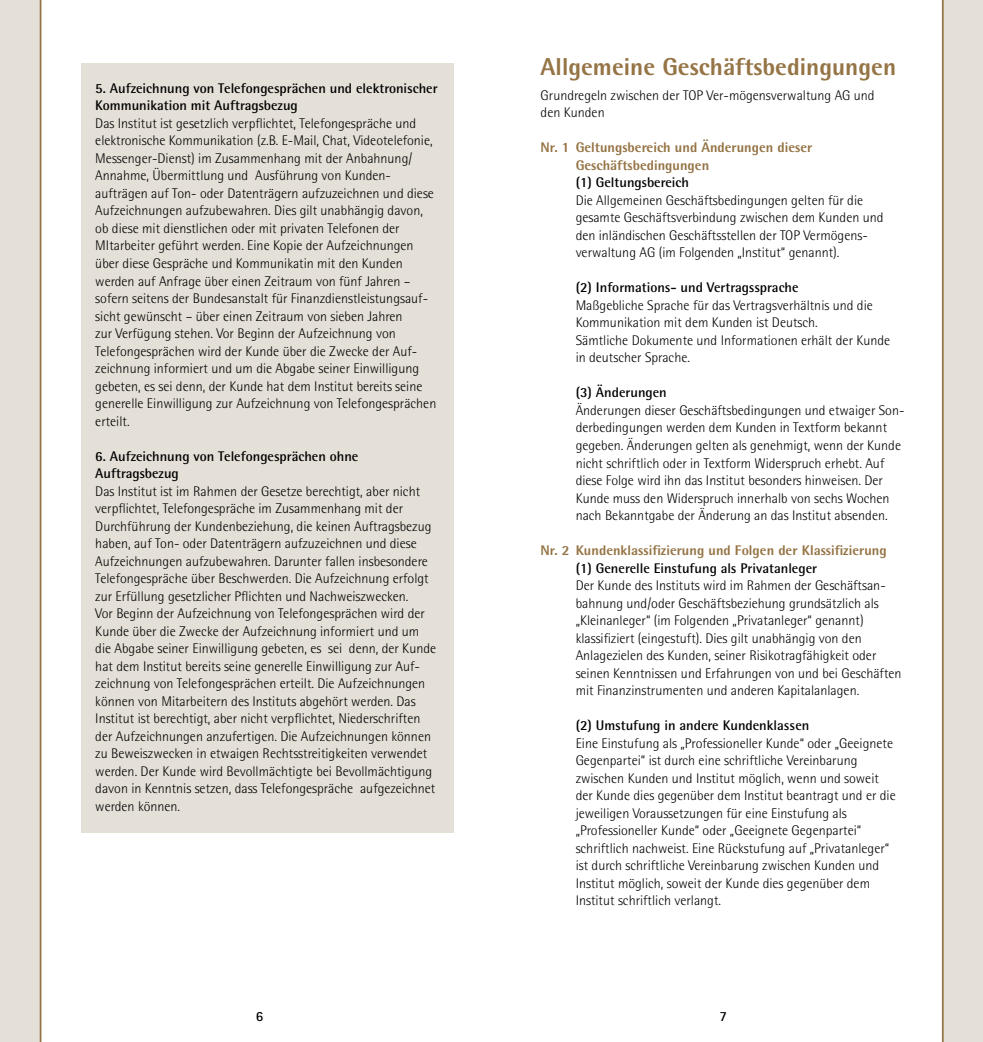
<style>
.page{position:relative;width:983px;height:1042px;background:#fff}
.page>*{position:absolute;margin:0;border:0;box-sizing:border-box;transform-origin:0 0}
.t1{font:800 24.5px "Rotis Semi Sans";color:#957445}
.t2{font:300 14px/17.5px "Rotis Semi Sans";color:#000}
.t3{font:700 14px/17.5px "Rotis Semi Sans";color:#000}
.t4{font:800 14px/17.5px "Rotis Semi Sans";color:#957445}
.t5{font:700 14px "Rotis Sans Serif";color:#000}
</style>
<div class="page">
<div style="left:942px;top:0;width:40px;height:1042px;background:#e4e0d7"></div>
<div style="left:0;top:0;width:41px;height:1042px;background:#e4e0d7"></div>
<hr style="left:941px;top:0;width:2px;height:1042px;background:#957445">
<hr style="left:40px;top:0;width:1px;height:1042px;background:#957445">
<div style="left:81px;top:63px;width:372px;height:769px;background:#e4e0d7"></div>
<p class="t3" style="left:95px;top:79px;width:344px">5. Aufzeichnung von Telefongesprächen und elektronischer<br>Kommunikation mit Auftragsbezug</p>
<p class="t2" style="left:95px;top:114px;width:342px">Das Institut ist gesetzlich verpflichtet, Telefongespräche und elektronische Kommunikation (z.B. E-Mail, Chat, Videotelefonie, Messenger-Dienst) im Zusammenhang mit der Anbahnung/ Annahme, Übermittlung und Ausführung von Kunden&shy;aufträgen auf Ton- oder Datenträgern aufzuzeichnen und diese Aufzeichnungen aufzubewahren. Dies gilt unabhängig davon, ob diese mit dienstlichen oder mit privaten Telefonen der MItarbeiter geführt werden. Eine Kopie der Aufzeichnungen über diese Gespräche und Kommunikatin mit den Kunden werden auf Anfrage über einen Zeitraum von fünf Jahren – sofern seitens der Bundesanstalt für Finanzdienstleistungsauf&shy;sicht gewünscht – über einen Zeitraum von sieben Jahren<br>zur Verfügung stehen. Vor Beginn der Aufzeichnung von Telefongesprächen wird der Kunde über die Zwecke der Auf&shy;zeichnung informiert und um die Abgabe seiner Einwilligung gebeten, es sei denn, der Kunde hat dem Institut bereits seine generelle Einwilligung zur Aufzeichnung von Telefongesprächen erteilt.</p>
<p class="t3" style="left:95px;top:447px;width:264px">6. Aufzeichnung von Telefongesprächen ohne<br>Auftragsbezug</p>
<p class="t2" style="left:95px;top:482px;width:342px">Das Institut ist im Rahmen der Gesetze berechtigt, aber nicht verpflichtet, Telefongespräche im Zusammenhang mit der Durchführung der Kundenbeziehung, die keinen Auftragsbezug haben, auf Ton- oder Datenträgern aufzuzeichnen und diese Aufzeichnungen aufzubewahren. Darunter fallen insbesondere Telefongespräche über Beschwerden. Die Aufzeichnung erfolgt zur Erfüllung gesetzlicher Pflichten und Nachweiszwecken.<br>Vor Beginn der Aufzeichnung von Telefongesprächen wird der Kunde über die Zwecke der Aufzeichnung informiert und um die Abgabe seiner Einwilligung gebeten, es sei denn, der Kunde hat dem Institut bereits seine generelle Einwilligung zur Auf&shy;zeichnung von Telefongesprächen erteilt. Die Aufzeichnungen können von Mitarbeitern des Instituts abgehört werden. Das Institut ist berechtigt, aber nicht verpflichtet, Niederschriften der Aufzeichnungen anzufertigen. Die Aufzeichnungen können zu Beweiszwecken in etwaigen Rechtsstreitigkeiten verwendet werden. Der Kunde wird Bevollmächtigte bei Bevollmächtigung davon in Kenntnis setzen, dass Telefongespräche aufgezeichnet werden können.</p>
<h1 class="t1" style="left:540px;top:52px;width:357px">Allgemeine Geschäftsbedingungen</h1>
<p class="t2" style="left:540px;top:86px;width:335px">Grundregeln zwischen der TOP Ver-mögensverwaltung AG und den Kunden</p>
<p class="t4" style="left:575px;top:139px;width:238px;text-indent:-35px">Nr. 1 Geltungsbereich und Änderungen dieser<br>Geschäftsbedingungen</p>
<p class="t3" style="left:575px;top:174px;width:115px">(1) Geltungsbereich</p>
<p class="t2" style="left:575px;top:191px;width:309px">Die Allgemeinen Geschäftsbedingungen gelten für die gesamte Geschäftsverbindung zwischen dem Kunden und den inländischen Geschäftsstellen der TOP Vermögens&shy;verwaltung AG (im Folgenden „Institut“ genannt).</p>
<p class="t3" style="left:575px;top:279px;width:224px">(2) Informations- und Vertragssprache</p>
<p class="t2" style="left:575px;top:296px;width:316px">Maßgebliche Sprache für das Vertragsverhältnis und die Kommunikation mit dem Kunden ist Deutsch.<br>Sämtliche Dokumente und Informationen erhält der Kunde in deutscher Sprache.</p>
<p class="t3" style="left:575px;top:384px;width:93px">(3) Änderungen</p>
<p class="t2" style="left:575px;top:401px;width:330px">Änderungen dieser Geschäftsbedingungen und etwaiger Son&shy;derbedingungen werden dem Kunden in Textform bekannt gegeben. Änderungen gelten als genehmigt, wenn der Kunde nicht schriftlich oder in Textform Widerspruch erhebt. Auf diese Folge wird ihn das Institut besonders hinweisen. Der Kunde muss den Widerspruch innerhalb von sechs Wochen nach Bekanntgabe der Änderung an das Institut absenden.</p>
<p class="t4" style="left:540px;top:541px;width:347px">Nr. 2 Kundenklassifizierung und Folgen der Klassifizierung</p>
<p class="t3" style="left:575px;top:559px;width:243px">(1) Generelle Einstufung als Privatanleger</p>
<p class="t2" style="left:575px;top:576px;width:327px">Der Kunde des Instituts wird im Rahmen der Geschäftsan&shy;bahnung und/oder Geschäftsbeziehung grundsätzlich als „Kleinanleger“ (im Folgenden „Privatanleger“ genannt) klassifiziert (eingestuft). Dies gilt unabhängig von den Anlagezielen des Kunden, seiner Risikotragfähigkeit oder seinen Kenntnissen und Erfahrungen von und bei Geschäften mit Finanzinstrumenten und anderen Kapitalanlagen.</p>
<p class="t3" style="left:575px;top:716px;width:235px">(2) Umstufung in andere Kundenklassen</p>
<p class="t2" style="left:575px;top:734px;width:321px">Eine Einstufung als „Professioneller Kunde“ oder „Geeignete Gegenpartei“ ist durch eine schriftliche Vereinbarung zwischen Kunden und Institut möglich, wenn und soweit der Kunde dies gegenüber dem Institut beantragt und er die jeweiligen Voraussetzungen für eine Einstufung als „Professioneller Kunde“ oder „Geeignete Gegenpartei“ schriftlich nachweist. Eine Rückstufung auf „Privatanleger“ ist durch schriftliche Vereinbarung zwischen Kunden und Institut möglich, soweit der Kunde dies gegenüber dem Institut schriftlich verlangt.</p>
<p class="t5" style="left:256px;top:1007px;width:9px">6</p>
<p class="t5" style="left:719px;top:1007px;width:9px">7</p>
</div>
